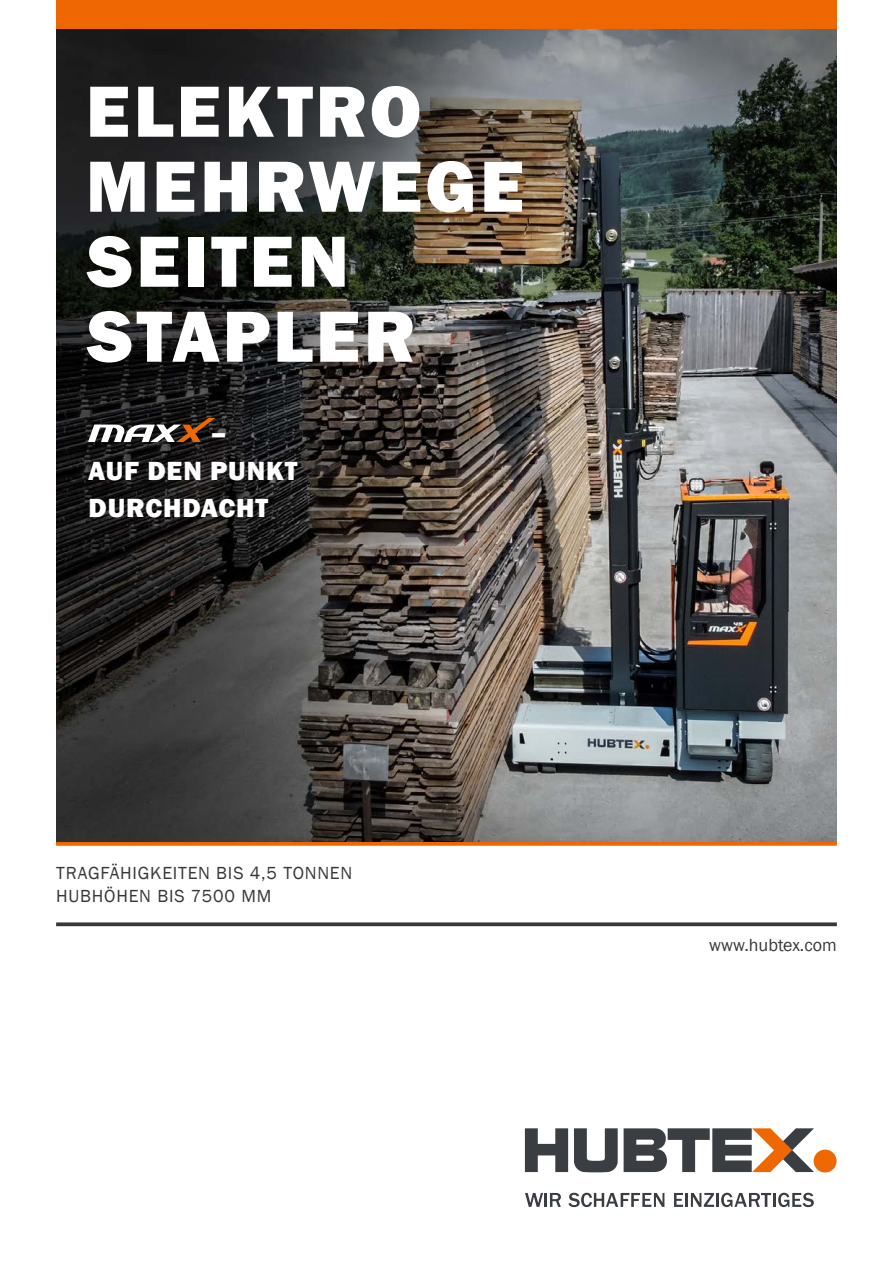
<style>
.page{position:relative;width:893px;height:1263px;background:#fff}
.page>*{position:absolute;margin:0;border:0;box-sizing:border-box;transform-origin:0 0}
.de_h1_Titelbezeichnu{font:800 75px/75px "Franklin Gothic";letter-spacing:.045em;color:#fff}
.t1{font:800 27px/37.5px "Franklin Gothic";letter-spacing:.03em;color:#fff}
.t2{font:18px "Franklin Gothic";letter-spacing:.04em;color:#383937}
.t3{font:18px "Franklin Gothic";color:#383937}
</style>
<div class="page">
<img style="left:56px;top:28px;width:781px;height:814px">
<svg style="left:56px;top:922px;width:781px;height:4px;background:#4e4f4d"></svg>
<svg style="left:56px;top:842px;width:781px;height:4px;background:#ee7010"></svg>
<div style="left:56px;top:0;width:781px;height:28px;background:#ee6700"></div>
<div style="left:814px;top:1149px;width:22px;height:23px;background:#ee6700;border-radius:50%"></div>
<svg style="left:525px;top:1128px;width:43px;height:44px"></svg>
<svg style="left:574px;top:1128px;width:44px;height:44px"></svg>
<svg style="left:624px;top:1128px;width:190px;height:44px"></svg>
<svg style="left:525px;top:1193px;width:36px;height:14px"></svg>
<svg style="left:568px;top:1193px;width:96px;height:14px"></svg>
<svg style="left:674px;top:1193px;width:9px;height:14px"></svg>
<hr style="left:685px;top:1193px;width:3px;height:14px;background:#3a3e42">
<svg style="left:691px;top:1193px;width:80px;height:14px"></svg>
<hr style="left:773px;top:1193px;width:3px;height:14px;background:#3a3e42">
<svg style="left:778px;top:1193px;width:36px;height:14px"></svg>
<svg style="left:88px;top:418px;width:127px;height:24px"></svg>
<p class="de_h1_Titelbezeichnu" style="left:86px;top:74px;width:439px">ELEKTRO<br>MEHRWEGE<br>SEITEN<br>STAPLER</p>
<p class="t1" style="left:88px;top:414px;width:211px;text-indent:123px">–<br>AUF DEN PUNKT<br>DURCHDACHT</p>
<p class="t2" style="left:56px;top:862px;width:298px">TRAGFÄHIGKEITEN BIS 4,5 TONNEN</p>
<p class="t2" style="left:56px;top:884px;width:217px">HUBHÖHEN BIS 7500 MM</p>
<p class="t3" style="left:709px;top:933px;width:129px">www.hubtex.com</p>
</div>
